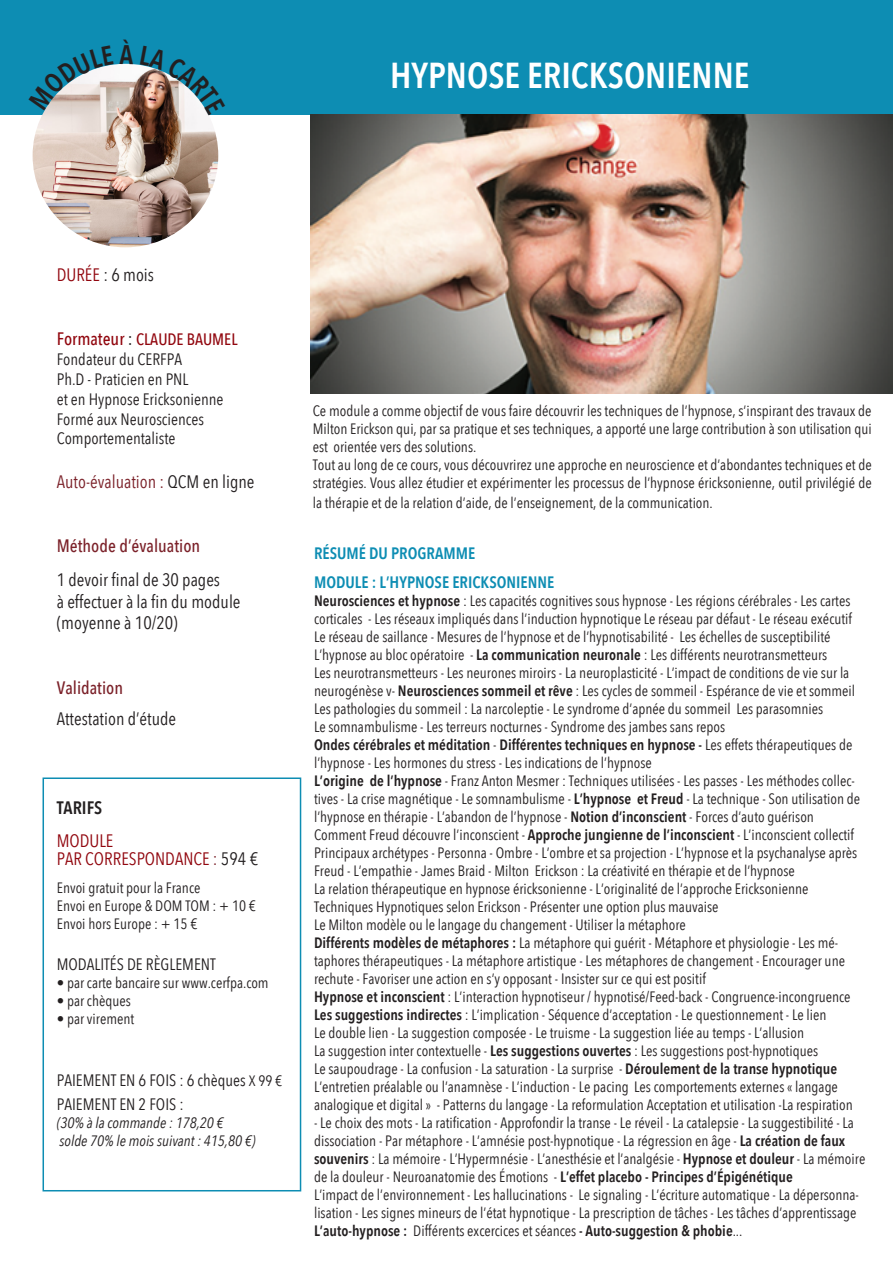
<style>
.page{position:relative;width:893px;height:1263px;background:#fff}
.page>*{position:absolute;margin:0;border:0;box-sizing:border-box;transform-origin:0 0}
.t1{font:600 36px "Avenir Next Condensed";color:#fff}
.BLOC_page_paire{font:18px/21.6px "Avenir Next Condensed";color:#231f20}
.BLOC_page_paire-2{font:500 18px "Avenir Next Condensed";color:#7b2129}
.BLOC_page_paire-3{font:18px "Avenir Next Condensed";color:#91060e}
.BLOC_page_paire-4{font:18px "Avenir Next Condensed";color:#7b2129}
.BLOC_page_paire-5{font:600 18px "Avenir Next Condensed";color:#231f20}
.BLOC_page_paire-6{font:16.5px/24.3px "Avenir Next Condensed";color:#231f20}
.t2{font:600 16.5px "Avenir Next Condensed";color:#0d8db3}
.BLOC_page_paire-7{font:500 16.5px "Avenir Next Condensed";color:#91060e}
.BLOC_page_paire-8{font:15px/18px "Avenir Next Condensed";color:#231f20}
.BLOC_page_paire-9{font:italic 15px/18px "Avenir Next Condensed";color:#231f20}
.s1{color:#91060e}
.s2{font-size:18px}
.s3{font-size:18px;color:#231f20}
.s4{color:#231f20}
.s5{color:#7b2129}
.s6{font-size:15px}
.s7{font-weight:600}
</style>
<div class="page">
<div style="left:0;top:0;width:893px;height:115px;background:#0d8db3"></div>
<div style="left:43px;top:777px;width:258px;height:414px;border:2px solid #0d8db3"></div>
<img style="left:33px;top:64px;width:185px;height:183px">
<img style="left:310px;top:115px;width:583px;height:278px">
<svg style="left:33px;top:64px;width:81px;height:46px"></svg>
<img style="left:140px;top:64px;width:78px;height:51px">
<p class="t1" style="left:390px;top:44px;width:361px">HYPNOSE ERICKSONIENNE</p>
<p class="BLOC_page_paire" style="left:57px;top:263px;width:99px"><span class="s1">DURÉE</span> : 6 mois</p>
<p class="BLOC_page_paire-7" style="left:57px;top:330px;width:182px"><span class="s2">Formateur</span> <span class="s3">:</span> CLAUDE BAUMEL</p>
<p class="BLOC_page_paire-6" style="left:57px;top:346px;width:127px">Fondateur du CERFPA</p>
<p class="BLOC_page_paire-6" style="left:57px;top:366px;width:133px">Ph.D - Praticien en PNL</p>
<p class="BLOC_page_paire-6" style="left:57px;top:386px;width:168px">et en Hypnose Ericksonienne</p>
<p class="BLOC_page_paire-6" style="left:57px;top:406px;width:149px">Formé aux Neurosciences</p>
<p class="BLOC_page_paire-6" style="left:57px;top:426px;width:120px">Comportementaliste</p>
<p class="BLOC_page_paire-4" style="left:57px;top:466px;width:199px">Auto-évaluation : <span class="s4">QCM en ligne</span></p>
<p class="BLOC_page_paire-2" style="left:57px;top:535px;width:145px">Méthode d’évaluation</p>
<p class="BLOC_page_paire" style="left:57px;top:568px;width:165px">1 devoir final de 30 pages</p>
<p class="BLOC_page_paire" style="left:57px;top:590px;width:185px">à effectuer à la fin du module (moyenne à 10/20)</p>
<p class="BLOC_page_paire-2" style="left:57px;top:677px;width:68px">Validation</p>
<p class="BLOC_page_paire" style="left:57px;top:707px;width:121px">Attestation d’étude</p>
<p class="BLOC_page_paire-5" style="left:57px;top:792px;width:47px">TARIFS</p>
<p class="BLOC_page_paire-3" style="left:57px;top:825px;width:58px">MODULE</p>
<p class="BLOC_page_paire-3" style="left:57px;top:843px;width:203px">PAR CORRESPONDANCE <span class="s5">:</span> <span class="s4">594 €</span></p>
<p class="BLOC_page_paire-8" style="left:57px;top:878px;width:145px">Envoi gratuit pour la France</p>
<p class="BLOC_page_paire-8" style="left:57px;top:896px;width:201px">Envoi en Europe &amp; DOM TOM : + 10 €</p>
<p class="BLOC_page_paire-8" style="left:57px;top:914px;width:142px">Envoi hors Europe : + 15 €</p>
<p class="BLOC_page_paire-6" style="left:57px;top:951px;width:161px">MODALITÉS DE RÈGLEMENT</p>
<p class="BLOC_page_paire-8" style="left:57px;top:973px;width:213px">• par carte bancaire sur www.cerfpa.com</p>
<p class="BLOC_page_paire-8" style="left:57px;top:991px;width:76px">• par chèques</p>
<p class="BLOC_page_paire-8" style="left:57px;top:1009px;width:79px">• par virement</p>
<p class="BLOC_page_paire-6" style="left:57px;top:1067px;width:227px">PAIEMENT EN 6 FOIS : 6 chèques <span class="s6">X 99 €<br></span>PAIEMENT EN 2 FOIS :</p>
<p class="BLOC_page_paire-9" style="left:57px;top:1114px;width:200px">(30% à la commande : 178,20 €<br>solde 70% le mois suivant : 415,80 €)</p>
<p class="BLOC_page_paire-8" style="left:313px;top:401px;width:560px;text-align:justify">Ce module a comme objectif de vous faire découvrir les techniques de l’hypnose, s’inspirant des travaux de Milton Erickson qui, par sa pratique et ses techniques, a apporté une large contribution à son utilisation qui est orientée vers des solutions.</p>
<p class="BLOC_page_paire-8" style="left:313px;top:455px;width:560px">Tout au long de ce cours, vous découvrirez une approche en neuroscience et d’abondantes techniques et de stratégies. Vous allez étudier et expérimenter les processus de l’hypnose éricksonienne, outil privilégié de</p>
<p class="BLOC_page_paire-8" style="left:313px;top:493px;width:402px">la thérapie et de la relation d’aide, de l’enseignement, de la communication.</p>
<p class="t2" style="left:314px;top:539px;width:163px">RÉSUMÉ DU PROGRAMME</p>
<p class="t2" style="left:314px;top:568px;width:242px">MODULE : L’HYPNOSE ERICKSONIENNE</p>
<p class="BLOC_page_paire-8" style="left:314px;top:591px;width:539px"><span class="s7">Neurosciences et hypnose</span> : Les capacités cognitives sous hypnose - Les régions cérébrales - Les cartes corticales - Les réseaux impliqués dans l’induction hypnotique Le réseau par défaut - Le réseau exécutif</p>
<p class="BLOC_page_paire-8" style="left:314px;top:627px;width:518px">Le réseau de saillance - Mesures de l’hypnose et de l’hypnotisabilité - Les échelles de susceptibilité</p>
<p class="BLOC_page_paire-8" style="left:314px;top:645px;width:515px">L’hypnose au bloc opératoire - <span class="s7">La communication neuronale</span> : Les différents neurotransmetteurs</p>
<p class="BLOC_page_paire-8" style="left:314px;top:663px;width:543px">Les neurotransmetteurs - Les neurones miroirs - La neuroplasticité - L’impact de conditions de vie sur la neurogénèse v- <span class="s7">Neurosciences sommeil et rêve</span> : Les cycles de sommeil - Espérance de vie et sommeil</p>
<p class="BLOC_page_paire-8" style="left:314px;top:699px;width:511px">Les pathologies du sommeil : La narcoleptie - Le syndrome d’apnée du sommeil Les parasomnies</p>
<p class="BLOC_page_paire-8" style="left:314px;top:717px;width:413px">Le somnambulisme - Les terreurs nocturnes - Syndrome des jambes sans repos</p>
<p class="BLOC_page_paire-8" style="left:314px;top:735px;width:540px"><span class="s7">Ondes cérébrales et méditation</span> - <span class="s7">Différentes techniques en hypnose -</span> Les effets thérapeutiques de l’hypnose - Les hormones du stress - Les indications de l’hypnose</p>
<p class="BLOC_page_paire-8" style="left:314px;top:771px;width:548px"><span class="s7">L’origine de l’hypnose</span> - Franz Anton Mesmer : Techniques utilisées - Les passes - Les méthodes collec&shy;tives - La crise magnétique - Le somnambulisme - <span class="s7">L’hypnose et Freud</span> - La technique - Son utilisation de l’hypnose en thérapie - L’abandon de l’hypnose - <span class="s7">Notion d’inconscient</span> - Forces d’auto guérison</p>
<p class="BLOC_page_paire-8" style="left:314px;top:825px;width:545px">Comment Freud découvre l’inconscient - <span class="s7">Approche jungienne de l’inconscient</span> - L’inconscient collectif<br>Principaux archétypes - Personna - Ombre - L’ombre et sa projection - L’hypnose et la psychanalyse après<br>Freud - L’empathie - James Braid - Milton Erickson : La créativité en thérapie et de l’hypnose</p>
<p class="BLOC_page_paire-8" style="left:314px;top:879px;width:496px">La relation thérapeutique en hypnose éricksonienne - L’originalité de l’approche Ericksonienne</p>
<p class="BLOC_page_paire-8" style="left:314px;top:897px;width:406px">Techniques Hypnotiques selon Erickson - Présenter une option plus mauvaise</p>
<p class="BLOC_page_paire-8" style="left:314px;top:915px;width:373px">Le Milton modèle ou le langage du changement - Utiliser la métaphore</p>
<p class="BLOC_page_paire-8" style="left:314px;top:933px;width:532px"><span class="s7">Différents modèles de métaphores :</span> La métaphore qui guérit - Métaphore et physiologie - Les mé&shy;taphores thérapeutiques - La métaphore artistique - Les métaphores de changement - Encourager une rechute - Favoriser une action en s’y opposant - Insister sur ce qui est positif</p>
<p class="BLOC_page_paire-8" style="left:314px;top:987px;width:538px"><span class="s7">Hypnose et inconscient</span> : L’interaction hypnotiseur / hypnotisé/Feed-back - Congruence-incongruence</p>
<p class="BLOC_page_paire-8" style="left:314px;top:1005px;width:514px"><span class="s7">Les suggestions indirectes</span> : L’implication - Séquence d’acceptation - Le questionnement - Le lien</p>
<p class="BLOC_page_paire-8" style="left:314px;top:1023px;width:492px">Le double lien - La suggestion composée - Le truisme - La suggestion liée au temps - L’allusion</p>
<p class="BLOC_page_paire-8" style="left:314px;top:1041px;width:506px">La suggestion inter contextuelle - <span class="s7">Les suggestions ouvertes</span> : Les suggestions post-hypnotiques</p>
<p class="BLOC_page_paire-8" style="left:314px;top:1059px;width:540px">Le saupoudrage - La confusion - La saturation - La surprise - <span class="s7">Déroulement de la transe hypnotique<br></span>L’entretien préalable ou l’anamnèse - L’induction - Le pacing Les comportements externes « langage analogique et digital » - Patterns du langage - La reformulation Acceptation et utilisation -La respiration</p>
<p class="BLOC_page_paire-8" style="left:314px;top:1113px;width:553px">- Le choix des mots - La ratification - Approfondir la transe - Le réveil - La catalepsie - La suggestibilité - La dissociation - Par métaphore - L’amnésie post-hypnotique - La régression en âge - <span class="s7">La création de faux souvenirs</span> : La mémoire - L’Hypermnésie - L’anesthésie et l’analgésie - <span class="s7">Hypnose et douleur</span> - La mémoire de la douleur - Neuroanatomie des Émotions - <span class="s7">L’effet placebo - Principes d’Épigénétique</span></p>
<p class="BLOC_page_paire-8" style="left:314px;top:1185px;width:546px">L’impact de l’environnement - Les hallucinations - Le signaling - L’écriture automatique - La dépersonna&shy;lisation - Les signes mineurs de l’état hypnotique - La prescription de tâches - Les tâches d’apprentissage<br><span class="s7">L’auto-hypnose :</span> Différents excercices et séances <span class="s7">- Auto-suggestion &amp; phobie</span>...</p>
</div>
